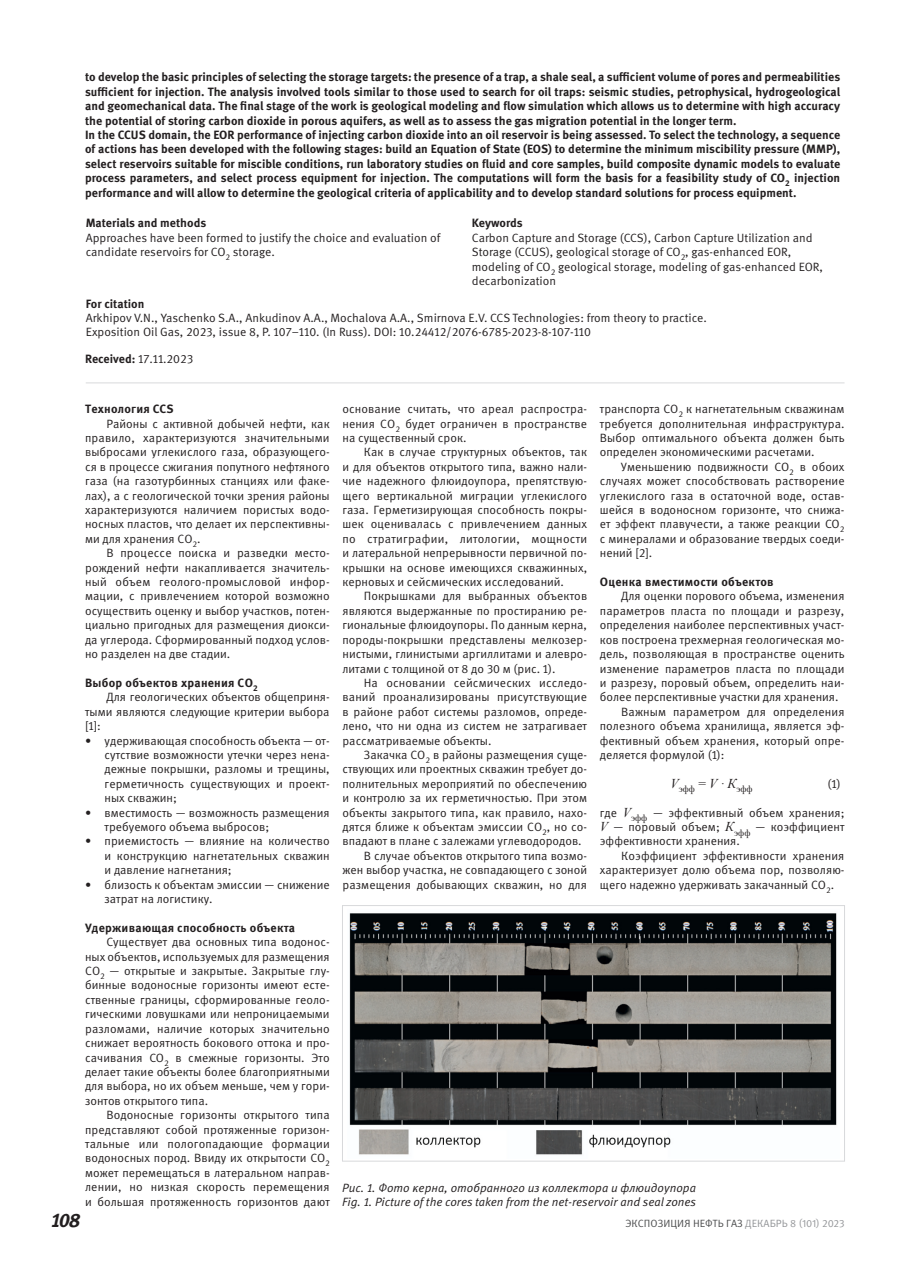
<style>
.page{position:relative;width:919px;height:1272px;background:#fff}
.page>*{position:absolute;margin:0;border:0;box-sizing:border-box;transform-origin:0 0}
.t1{font:italic 700 19.5px "Meta Pro";color:#231f20}
.ТЕКСТ18{font:12px/14.4px "Meta Pro";color:#231f20;text-align:justify}
.тхтAbstract{font:700 12px/14.4px "Meta Pro";color:#231f20;text-align:justify}
.С_точками{font:12px/14.4px "Meta Pro";color:#231f20;text-align:justify}
.ТхтМатерМетоды{font:12px/14.4px "Meta Pro";color:#231f20}
.тхтДляЦитиров{font:12px/14.4px "Meta Pro";color:#231f20}
.Текст_Таб__Рис{font:italic 12px "Meta Pro";color:#231f20}
.Текст_заголовок_в_те{font:700 12px "Meta Pro";letter-spacing:.02em;color:#231f20}
.Materials15{font:700 12px "Meta Pro";color:#231f20}
.Received17{font:12px "Meta Pro";color:#231f20}
.Forcitation16{font:700 12px "Meta Pro";color:#231f20}
.МатерМетоды7{font:700 12px "Meta Pro";letter-spacing:-.005em;color:#231f20}
.формула{font:12px "Meta Pro";color:#231f20}
.t2{font:10.5px "Meta Pro";color:#4b4c4d}
.формула-2{font:9.45px "Times New Roman";letter-spacing:-.005em;color:#231f20}
.s1{font-weight:700}
.s2{font-family:"Times New Roman";font-style:italic;font-size:13.5px}
.s3{color:#939598}
</style>
<div class="page">
<hr style="left:86px;top:382px;width:758px;height:1px;background:#d8d9db">
<img style="left:349px;top:913px;width:488px;height:242px">
<div style="left:342px;top:905px;width:502px;height:256px;border:1px solid #d8d9db"></div>
<p class="тхтAbstract" style="left:85px;top:70px;width:756px">to develop the basic principles of selecting the storage targets: the presence of a trap, a shale seal, a sufficient volume of pores and permeabilities sufficient for injection. The analysis involved tools similar to those used to search for oil traps: seismic studies, petrophysical, hydrogeological and geomechanical data. The final stage of the work is geological modeling and flow simulation which allows us to determine with high accuracy the potential of storing carbon dioxide in porous aquifers, as well as to assess the gas migration potential in the longer term.</p>
<p class="тхтAbstract" style="left:85px;top:128px;width:756px">In the CCUS domain, the EOR performance of injecting carbon dioxide into an oil reservoir is being assessed. To select the technology, a sequence of actions has been developed with the following stages: build an Equation of State (EOS) to determine the minimum miscibility pressure (MMP), select reservoirs suitable for miscible conditions, run laboratory studies on fluid and core samples, build composite dynamic models to evaluate process parameters, and select process equipment for injection. The computations will form the basis for a feasibility study of CO<sub>2</sub> injection performance and will allow to determine the geological criteria of applicability and to develop standard solutions for process equipment.</p>
<p class="Materials15" style="left:86px;top:215px;width:122px">Materials and methods</p>
<p class="ТхтМатерМетоды" style="left:86px;top:231px;width:356px">Approaches have been formed to justify the choice and evaluation of candidate reservoirs for CO<sub>2</sub> storage.</p>
<p class="МатерМетоды7" style="left:472px;top:215px;width:52px">Keywords</p>
<p class="ТхтМатерМетоды" style="left:472px;top:231px;width:352px">Сarbon Capture and Storage (CCS), Carbon Capture Utilization and Storage (CCUS), geological storage of CO<sub>2</sub>, gas-enhanced EOR, modeling of CO<sub>2</sub> geological storage, modeling of gas-enhanced EOR, decarbonization</p>
<p class="Forcitation16" style="left:86px;top:296px;width:60px">For citation</p>
<p class="тхтДляЦитиров" style="left:86px;top:311px;width:622px">Arkhipov V.N., Yaschenko S.A., Ankudinov A.A., Mochalova A.A., Smirnova E.V. CCS Technologies: from theory to practice.<br>Exposition Oil Gas, 2023, issue 8, P. 107–110. (In Russ). DOI: 10.24412/2076-6785-2023-8-107-110</p>
<p class="Received17" style="left:85px;top:351px;width:110px"><span class="s1">Received:</span> 17.11.2023</p>
<p class="Текст_заголовок_в_те" style="left:85px;top:401px;width:90px">Технология CCS</p>
<p class="ТЕКСТ18" style="left:85px;top:416px;width:246px;text-indent:21px">Районы с активной добычей нефти, как правило, характеризуются значительными выбросами углекислого газа, образующего&shy;ся в процессе сжигания попутного нефтяного газа (на газотурбинных станциях или факе&shy;лах), а с геологической точки зрения районы характеризуются наличием пористых водо&shy;носных пластов, что делает их перспективны&shy;ми для хранения СО<sub>2</sub>.</p>
<p class="ТЕКСТ18" style="left:85px;top:546px;width:246px;text-indent:21px">В процессе поиска и разведки место&shy;рождений нефти накапливается значитель&shy;ный объем геолого-промысловой инфор&shy;мации, с привлечением которой возможно осуществить оценку и выбор участков, потен&shy;циально пригодных для размещения диокси&shy;да углерода. Сформированный подход услов&shy;но разделен на две стадии.</p>
<p class="Текст_заголовок_в_те" style="left:85px;top:675px;width:174px">Выбор объектов хранения СО<sub>2</sub></p>
<p class="ТЕКСТ18" style="left:85px;top:690px;width:246px;text-indent:21px">Для геологических объектов общеприня&shy;тыми являются следующие критерии выбора [1]:</p>
<p class="С_точками" style="left:105px;top:733px;width:227px;text-indent:-20px">• удерживающая способность объекта — от&shy;сутствие возможности утечки через нена&shy;дежные покрышки, разломы и трещины, герметичность существующих и проект&shy;ных скважин;</p>
<p class="С_точками" style="left:105px;top:805px;width:226px;text-indent:-20px">• вместимость — возможность размещения требуемого объема выбросов;</p>
<p class="С_точками" style="left:105px;top:834px;width:227px;text-indent:-20px">• приемистость — влияние на количество и конструкцию нагнетательных скважин и давление нагнетания;</p>
<p class="С_точками" style="left:105px;top:877px;width:226px;text-indent:-20px">• близость к объектам эмиссии — снижение затрат на логистику.</p>
<p class="Текст_заголовок_в_те" style="left:85px;top:920px;width:212px">Удерживающая способность объекта</p>
<p class="ТЕКСТ18" style="left:85px;top:935px;width:246px;text-indent:21px">Существует два основных типа водонос&shy;ных объектов, используемых для размещения СО<sub>2</sub> — открытые и закрытые. Закрытые глу&shy;бинные водоносные горизонты имеют есте&shy;ственные границы, сформированные геоло&shy;гическими ловушками или непроницаемыми разломами, наличие которых значительно снижает вероятность бокового оттока и про&shy;сачивания CO<sub>2</sub> в смежные горизонты. Это делает такие объекты более благоприятными для выбора, но их объем меньше, чем у гори&shy;зонтов открытого типа.</p>
<p class="ТЕКСТ18" style="left:85px;top:1108px;width:246px;text-indent:21px">Водоносные горизонты открытого типа представляют собой протяженные горизон&shy;тальные или пологопадающие формации водоносных пород. Ввиду их открытости CO<sub>2 </sub>может перемещаться в латеральном направ&shy;лении, но низкая скорость перемещения и большая протяженность горизонтов дают</p>
<p class="ТЕКСТ18" style="left:342px;top:402px;width:246px">основание считать, что ареал распростра&shy;нения СО<sub>2</sub> будет ограничен в пространстве на существенный срок.</p>
<p class="ТЕКСТ18" style="left:342px;top:445px;width:246px;text-indent:21px">Как в случае структурных объектов, так и для объектов открытого типа, важно нали&shy;чие надежного флюидоупора, препятствую&shy;щего вертикальной миграции углекислого газа. Герметизирующая способность покры&shy;шек оценивалась с привлечением данных по стратиграфии, литологии, мощности и латеральной непрерывности первичной по&shy;крышки на основе имеющихся скважинных, керновых и сейсмических исследований.</p>
<p class="ТЕКСТ18" style="left:342px;top:589px;width:246px;text-indent:21px">Покрышками для выбранных объектов являются выдержанные по простиранию ре&shy;гиональные флюидоупоры. По данным керна, породы-покрышки представлены мелкозер&shy;нистыми, глинистыми аргиллитами и алевро&shy;литами с толщиной от 8 до 30 м (рис. 1).</p>
<p class="ТЕКСТ18" style="left:342px;top:676px;width:246px;text-indent:21px">На основании сейсмических исследо&shy;ваний проанализированы присутствующие в районе работ системы разломов, опреде&shy;лено, что ни одна из систем не затрагивает рассматриваемые объекты.</p>
<p class="ТЕКСТ18" style="left:342px;top:748px;width:246px;text-indent:21px">Закачка СО<sub>2</sub> в районы размещения суще&shy;ствующих или проектных скважин требует до&shy;полнительных мероприятий по обеспечению и контролю за их герметичностью. При этом объекты закрытого типа, как правило, нахо&shy;дятся ближе к объектам эмиссии СО<sub>2</sub>, но со&shy;впадают в плане с залежами углеводородов.</p>
<p class="ТЕКСТ18" style="left:342px;top:848px;width:246px;text-indent:21px">В случае объектов открытого типа возмо&shy;жен выбор участка, не совпадающего с зоной размещения добывающих скважин, но для</p>
<p class="ТЕКСТ18" style="left:600px;top:402px;width:246px">транспорта СО<sub>2</sub> к нагнетательным скважинам требуется дополнительная инфраструктура.<br>Выбор оптимального объекта должен быть определен экономическими расчетами.</p>
<p class="ТЕКСТ18" style="left:600px;top:460px;width:246px;text-indent:21px">Уменьшению подвижности CO<sub>2</sub> в обоих случаях может способствовать растворение углекислого газа в остаточной воде, остав&shy;шейся в водоносном горизонте, что снижа&shy;ет эффект плавучести, а также реакции CO<sub>2 </sub>с минералами и образование твердых соеди&shy;нений [2].</p>
<p class="Текст_заголовок_в_те" style="left:600px;top:574px;width:175px">Оценка вместимости объектов</p>
<p class="ТЕКСТ18" style="left:600px;top:589px;width:246px;text-indent:21px">Для оценки порового объема, изменения параметров пласта по площади и разрезу, определения наиболее перспективных участ&shy;ков построена трехмерная геологическая мо&shy;дель, позволяющая в пространстве оценить изменение параметров пласта по площади и разрезу, поровый объем, определить наи&shy;более перспективные участки для хранения.</p>
<p class="ТЕКСТ18" style="left:600px;top:704px;width:246px;text-indent:21px">Важным параметром для определения полезного объема хранилища, является эф&shy;фективный объем хранения, который опре&shy;деляется формулой (1):</p>
<p class="формула-2" style="left:670px;top:782px;width:84px"><sup>V</sup>эфф <sup>=</sup> <sup>V</sup> <sup>∙</sup> <sup>К</sup>эфф</p>
<p class="формула" style="left:827px;top:776px;width:15px">(1)</p>
<p class="ТЕКСТ18" style="left:600px;top:805px;width:246px">где <span class="s2">V</span><sub>эфф</sub> — эффективный объем хранения; <span class="s2">V</span> — поровый объем; <span class="s2">К</span><sub>эфф</sub> — коэффициент эффективности хранения.</p>
<p class="ТЕКСТ18" style="left:600px;top:848px;width:246px;text-indent:21px">Коэффициент эффективности хранения характеризует долю объема пор, позволяю&shy;щего надежно удерживать закачанный СО<sub>2</sub>.</p>
<p class="Текст_Таб__Рис" style="left:342px;top:1179px;width:355px">Рис. 1. Фото керна, отобранного из коллектора и флюидоупора</p>
<p class="Текст_Таб__Рис" style="left:342px;top:1194px;width:355px">Fig. 1. Picture of the cores taken from the net-reservoir and seal zones</p>
<h1 class="t1" style="left:51px;top:1208px;width:31px">108</h1>
<p class="t2" style="left:625px;top:1216px;width:221px">ЭКСПОЗИЦИЯ НЕФТЬ ГАЗ <span class="s3">ДЕКАБРЬ 8 (101) 2023</span></p>
</div>
